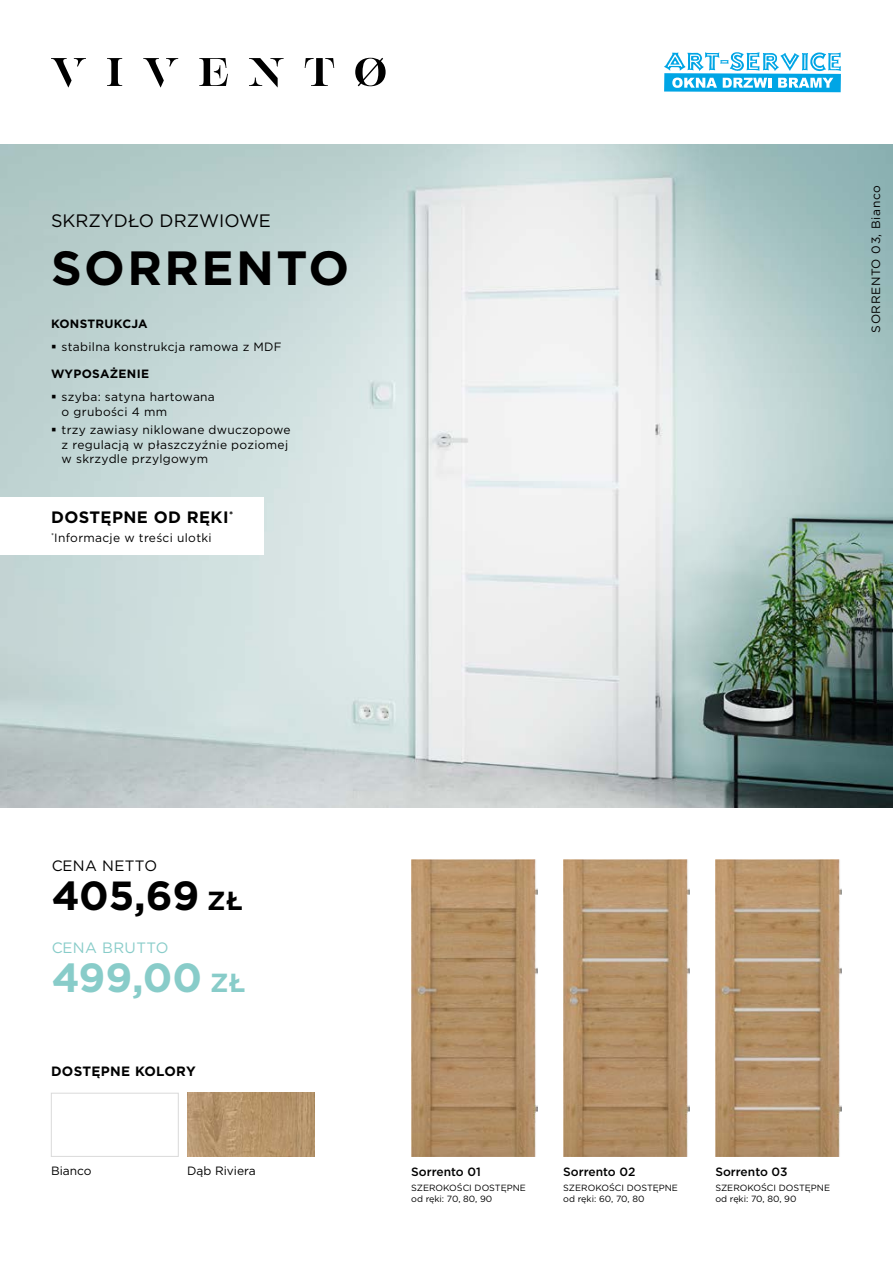
<style>
.page{position:relative;width:893px;height:1263px;background:#fff}
.page>*{position:absolute;margin:0;border:0;box-sizing:border-box;transform-origin:0 0}
.Nazwa_modelu{font:700 48px "Gotham";letter-spacing:.05em;color:#000}
.t1{font:700 40.65px "Gotham";color:#000}
.t2{font:700 40.65px "Gotham";color:#88ccc9}
.Nazwa_modelu-2{font:18px "Gotham";color:#000}
.Śródtytuł{font:700 16.5px "Gotham";letter-spacing:.025em;color:#000}
.t3{font:15px "Gotham";letter-spacing:.025em;color:#88ccc9}
.t4{font:15px "Gotham";letter-spacing:.025em;color:#000}
.Śródtytuł-2{font:700 13.5px "Gotham";letter-spacing:.025em;color:#000}
.Śródtytuł-3{font:12px/14.4px "Gotham";letter-spacing:.025em;color:#000}
.Opis{font:500 12px "Gotham";color:#000}
.Śródtytuł-4{font:700 12px "Gotham";letter-spacing:.025em;color:#000}
.Opis_wizualizacji{font:12px "Gotham";letter-spacing:.05em;color:#000}
.Opis_ikony{font:12px "Gotham";color:#000}
.Opis_ikony-2{font:9px/10.8px "Gotham";color:#000}
.s1{font-size:26.1px}
</style>
<div class="page">
<img style="left:0;top:145px;width:893px;height:663px">
<div style="left:51px;top:1093px;width:128px;height:64px;background:#fff;border:1px solid #dadada"></div>
<img style="left:187px;top:1093px;width:128px;height:64px">
<div style="left:0;top:497px;width:264px;height:57px;background:#fff"></div>
<img style="left:411px;top:859px;width:127px;height:298px">
<img style="left:563px;top:859px;width:127px;height:298px">
<img style="left:715px;top:859px;width:127px;height:298px">
<svg style="left:51px;top:58px;width:35px;height:30px"></svg>
<svg style="left:143px;top:58px;width:35px;height:30px"></svg>
<svg style="left:107px;top:58px;width:15px;height:28px"></svg>
<svg style="left:199px;top:58px;width:29px;height:28px"></svg>
<svg style="left:249px;top:58px;width:35px;height:30px"></svg>
<svg style="left:305px;top:58px;width:29px;height:28px"></svg>
<svg style="left:355px;top:58px;width:31px;height:28px"></svg>
<svg style="left:664px;top:52px;width:177px;height:40px"></svg>
<svg style="left:52px;top:345px;width:4px;height:4px"></svg>
<svg style="left:52px;top:395px;width:4px;height:4px"></svg>
<svg style="left:52px;top:428px;width:4px;height:4px"></svg>
<p class="Nazwa_modelu-2" style="left:51px;top:209px;width:221px">SKRZYDŁO DRZWIOWE</p>
<p class="Nazwa_modelu" style="left:51px;top:236px;width:300px">SORRENTO</p>
<p class="Śródtytuł-4" style="left:51px;top:316px;width:98px">KONSTRUKCJA</p>
<p class="Śródtytuł-3" style="left:62px;top:339px;width:222px">stabilna konstrukcja ramowa z MDF</p>
<p class="Śródtytuł-4" style="left:51px;top:366px;width:100px">WYPOSAŻENIE</p>
<p class="Śródtytuł-3" style="left:62px;top:389px;width:155px">szyba: satyna hartowana o grubości 4 mm</p>
<p class="Śródtytuł-3" style="left:62px;top:423px;width:230px">trzy zawiasy niklowane dwuczopowe z regulacją w płaszczyźnie poziomej w skrzydle przylgowym</p>
<p class="Śródtytuł" style="left:51px;top:506px;width:184px">DOSTĘPNE OD RĘKI<sup>*</sup></p>
<p class="Śródtytuł-3" style="left:51px;top:530px;width:162px"><sup>*</sup>Informacje w treści ulotki</p>
<p class="Opis_wizualizacji" style="left:868px;top:333px;width:149px;rotate:-90deg">SORRENTO 03, Bianco</p>
<p class="t4" style="left:51px;top:856px;width:108px">CENA NETTO</p>
<h2 class="t1" style="left:51px;top:869px;width:193px">405,69 <span class="s1">ZŁ</span></h2>
<p class="t3" style="left:51px;top:938px;width:119px">CENA BRUTTO</p>
<h2 class="t2" style="left:51px;top:951px;width:196px">499,00 <span class="s1">ZŁ</span></h2>
<p class="Śródtytuł-2" style="left:51px;top:1062px;width:146px">DOSTĘPNE KOLORY</p>
<p class="Opis_ikony" style="left:51px;top:1163px;width:42px">Bianco</p>
<p class="Opis_ikony" style="left:187px;top:1163px;width:70px">Dąb Riviera</p>
<p class="Opis" style="left:411px;top:1163px;width:71px">Sorrento 01</p>
<p class="Opis_ikony-2" style="left:411px;top:1182px;width:116px">SZEROKOŚCI DOSTĘPNE od ręki: 70, 80, 90</p>
<p class="Opis" style="left:563px;top:1163px;width:74px">Sorrento 02</p>
<p class="Opis_ikony-2" style="left:563px;top:1182px;width:116px">SZEROKOŚCI DOSTĘPNE od ręki: 60, 70, 80</p>
<p class="Opis" style="left:715px;top:1163px;width:74px">Sorrento 03</p>
<p class="Opis_ikony-2" style="left:715px;top:1182px;width:116px">SZEROKOŚCI DOSTĘPNE od ręki: 70, 80, 90</p>
</div>
